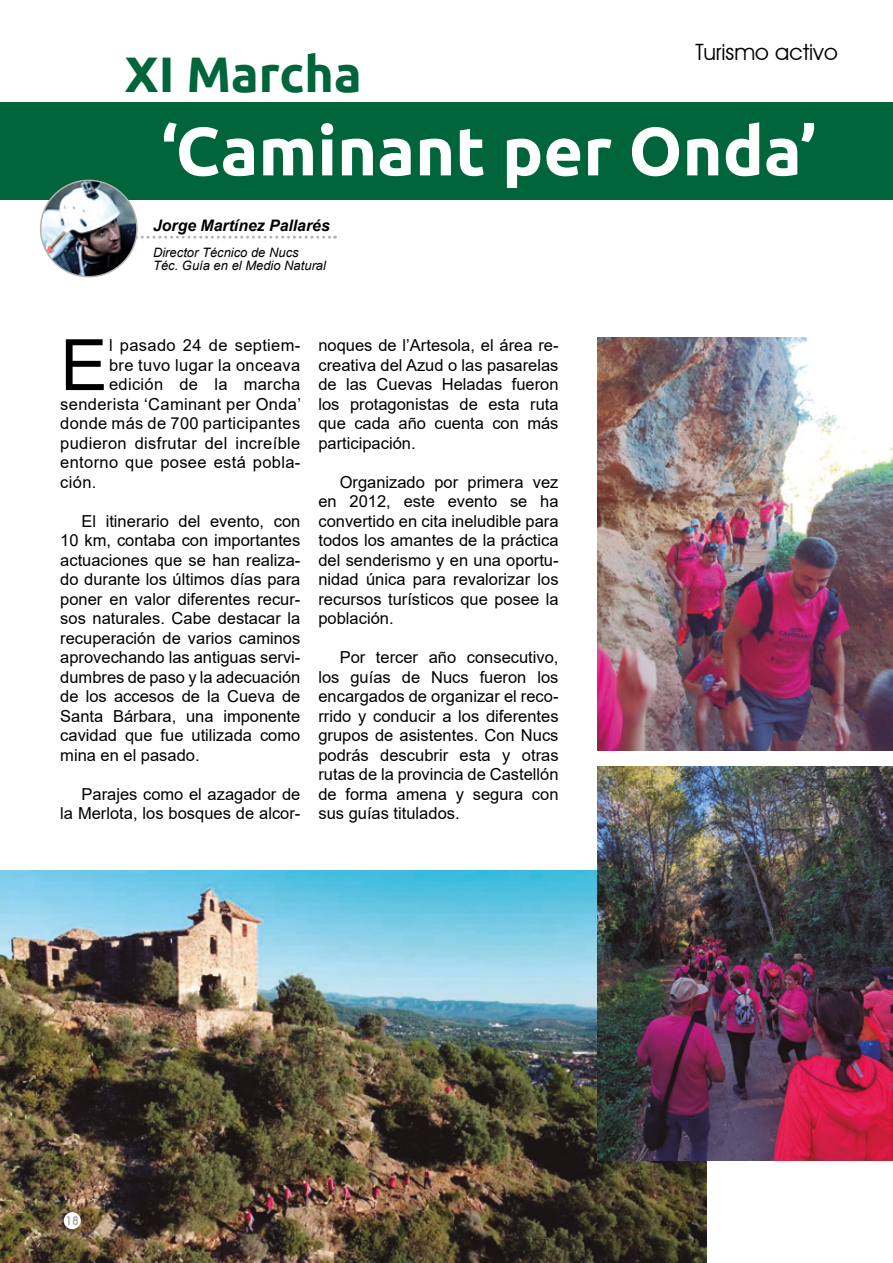
<style>
.page{position:relative;width:893px;height:1263px;background:#fff}
.page>*{position:absolute;margin:0;border:0;box-sizing:border-box;transform-origin:0 0}
.t1{font:70.95px "Arial";color:#000}
.t2{font:700 68.25px "Ubuntu";color:#fff}
.t3{font:700 49.95px "Ubuntu";color:#00653a}
.t4{font:22.5px "Avant Garde IT Cby BT";color:#000}
.t5{font:16.5px/19.5px "Arial";color:#000;text-align:justify}
.t6{font:16.5px "Arial";letter-spacing:.02em;color:#000}
.t7{font:italic 700 15.9px "Arial";color:#000}
.t8{font:italic 12.9px/13.5px "Arial";color:#000}
.t9{font:500 12px "Avant Garde IT Cby BT";color:#9d9d9c}
</style>
<div class="page">
<div style="left:0;top:102px;width:893px;height:98px;background:#00653a"></div>
<svg style="left:130px;top:203px;width:205px;height:36px"></svg>
<img style="left:41px;top:180px;width:96px;height:97px;border-radius:48px">
<div style="left:40px;top:180px;width:98px;height:97px;border:2px solid #b3b2b2;border-radius:50%"></div>
<img style="left:0;top:871px;width:706px;height:392px">
<img style="left:598px;top:767px;width:295px;height:393px">
<img style="left:598px;top:338px;width:295px;height:413px">
<div style="left:64px;top:1212px;width:17px;height:17px;background:#fff;border-radius:50%"></div>
<h3 class="t3" style="left:125px;top:44px;width:238px">XI Marcha</h3>
<h3 class="t4" style="left:696px;top:38px;width:144px">Turismo activo</h3>
<h2 class="t2" style="left:161px;top:110px;width:657px">‘Caminant per Onda’</h2>
<p class="t7" style="left:153px;top:215px;width:178px">Jorge Martínez Pallarés</p>
<p class="t8" style="left:153px;top:246px;width:174px">Director Técnico de Nucs<br>Téc. Guía en el Medio Natural</p>
<h1 class="t1" style="left:60px;top:316px;width:49px">E</h1>
<p class="t6" style="left:109px;top:334px;width:193px">l pasado 24 de septiem-</p>
<p class="t6" style="left:109px;top:353px;width:193px">bre tuvo lugar la onceava</p>
<p class="t6" style="left:109px;top:373px;width:193px">edición de la marcha</p>
<p class="t6" style="left:60px;top:392px;width:242px">senderista ‘Caminant per Onda’</p>
<p class="t6" style="left:60px;top:412px;width:242px">donde más de 700 participantes</p>
<p class="t6" style="left:60px;top:431px;width:242px">pudieron disfrutar del increíble</p>
<p class="t6" style="left:60px;top:451px;width:242px">entorno que posee está pobla-</p>
<p class="t5" style="left:60px;top:472px;width:38px">ción.</p>
<p class="t5" style="left:60px;top:511px;width:242px;text-indent:21px">El itinerario del evento, con 10 km, contaba con importantes actuaciones que se han realiza&shy;do durante los últimos días para poner en valor diferentes recur&shy;sos naturales. Cabe destacar la recuperación de varios caminos aprovechando las antiguas servi&shy;dumbres de paso y la adecuación de los accesos de la Cueva de Santa Bárbara, una imponente cavidad que fue utilizada como mina en el pasado.</p>
<p class="t5" style="left:60px;top:784px;width:242px;text-align:right">Parajes como el azagador de<br>la Merlota, los bosques de alcor-</p>
<p class="t5" style="left:318px;top:335px;width:242px">noques de l’Artesola, el área re&shy;creativa del Azud o las pasarelas de las Cuevas Heladas fueron los protagonistas de esta ruta que cada año cuenta con más participación.</p>
<p class="t5" style="left:318px;top:472px;width:242px;text-indent:21px">Organizado por primera vez en 2012, este evento se ha convertido en cita ineludible para todos los amantes de la práctica del senderismo y en una oportu&shy;nidad única para revalorizar los recursos turísticos que posee la población.</p>
<p class="t5" style="left:318px;top:648px;width:242px;text-indent:21px">Por tercer año consecutivo, los guías de Nucs fueron los encargados de organizar el reco&shy;rrido y conducir a los diferentes grupos de asistentes. Con Nucs podrás descubrir esta y otras rutas de la provincia de Castellón de forma amena y segura con sus guías titulados.</p>
<p class="t9" style="left:65px;top:1213px;width:15px">18</p>
</div>
